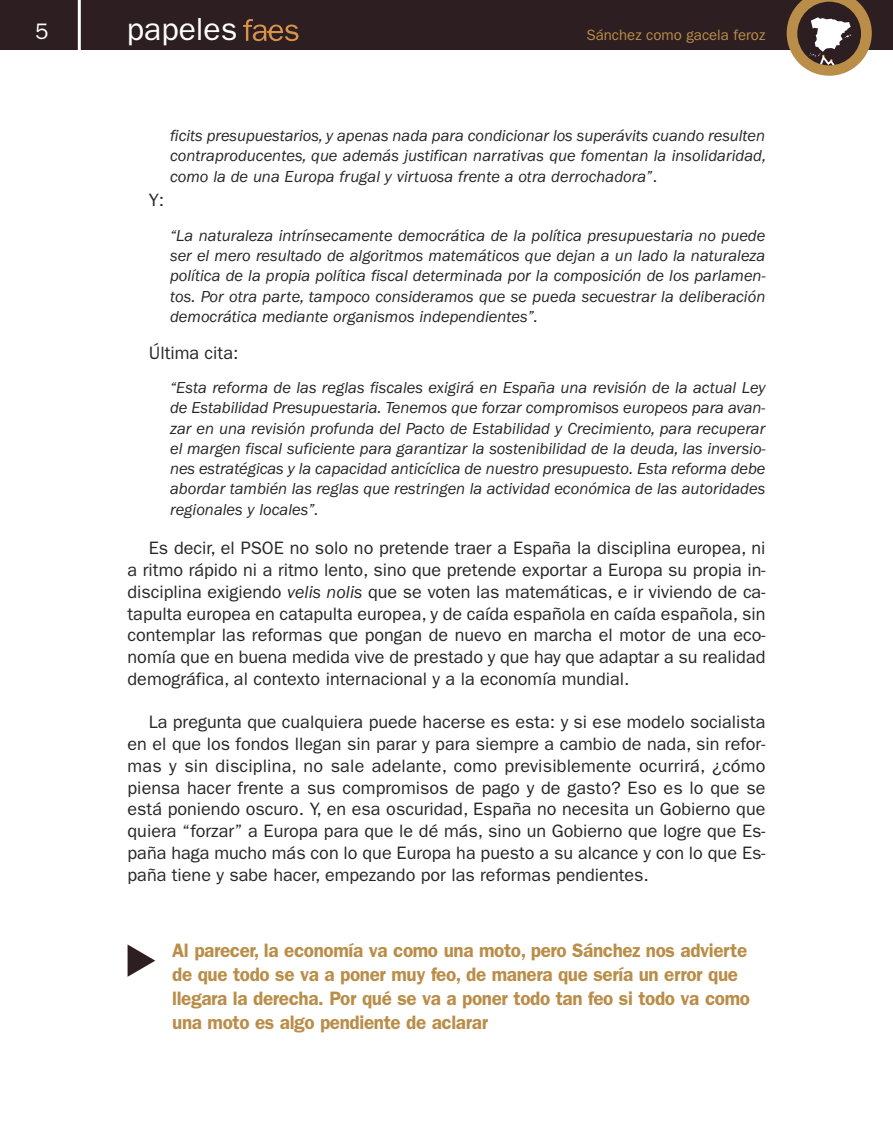
<style>
.page{position:relative;width:893px;height:1127px;background:#fff}
.page>*{position:absolute;margin:0;border:0;box-sizing:border-box;transform-origin:0 0}
.t1{font:31.95px "Franklin Gothic";color:#fff}
.t2{font:22.5px "Franklin Gothic";color:#fff}
.t3{font:600 19.5px/24px "Franklin Gothic";letter-spacing:-.02em;color:#ba8e49}
.t4{font:18px/21.8px "Franklin Gothic";color:#272526;text-align:justify}
.t5{font:italic 16.5px/20.2px "Franklin Gothic";color:#272526;text-align:justify}
.t6{font:15px "Franklin Gothic";color:#ba8e49}
.s1{font-style:normal}
.s2{font-style:italic}
</style>
<div class="page">
<div style="left:0;top:0;width:893px;height:50px;background:#2d1e22"></div>
<svg style="left:243px;top:19px;width:56px;height:23px"></svg>
<svg style="left:787px;top:0;width:85px;height:76px"></svg>
<hr style="left:78px;top:0;width:3px;height:52px;background:#fff">
<svg style="left:128px;top:944px;width:27px;height:33px"></svg>
<h2 class="t2" style="left:35px;top:19px;width:15px">5</h2>
<h1 class="t1" style="left:127px;top:11px;width:112px">papeles</h1>
<p class="t6" style="left:586px;top:26px;width:180px">Sánchez como gacela feroz</p>
<p class="t5" style="left:170px;top:126px;width:598px">ficits presupuestarios, y apenas nada para condicionar los superávits cuando resulten contraproducentes, que además justifican narrativas que fomentan la insolidaridad, como la de una Europa frugal y virtuosa frente a otra derrochadora”<span class="s1">.</span></p>
<p class="t4" style="left:149px;top:189px;width:17px">Y:</p>
<p class="t5" style="left:170px;top:225px;width:597px">“La naturaleza intrínsecamente democrática de la política presupuestaria no puede ser el mero resultado de algoritmos matemáticos que dejan a un lado la naturaleza política de la propia política fiscal determinada por la composición de los parlamen&shy;tos. Por otra parte, tampoco consideramos que se pueda secuestrar la deliberación democrática mediante organismos independientes”.</p>
<p class="t4" style="left:149px;top:342px;width:91px">Última cita:</p>
<p class="t5" style="left:170px;top:378px;width:597px">“Esta reforma de las reglas fiscales exigirá en España una revisión de la actual Ley de Estabilidad Presupuestaria. Tenemos que forzar compromisos europeos para avan&shy;zar en una revisión profunda del Pacto de Estabilidad y Crecimiento, para recuperar el margen fiscal suficiente para garantizar la sostenibilidad de la deuda, las inversio&shy;nes estratégicas y la capacidad anticíclica de nuestro presupuesto. Esta reforma debe abordar también las reglas que restringen la actividad económica de las autoridades regionales y locales”.</p>
<p class="t4" style="left:128px;top:537px;width:639px;text-indent:21px">Es decir, el PSOE no solo no pretende traer a España la disciplina europea, ni a ritmo rápido ni a ritmo lento, sino que pretende exportar a Europa su propia in&shy;disciplina exigiendo <span class="s2">velis nolis</span> que se voten las matemáticas, e ir viviendo de ca&shy;tapulta europea en catapulta europea, y de caída española en caída española, sin contemplar las reformas que pongan de nuevo en marcha el motor de una eco&shy;nomía que en buena medida vive de prestado y que hay que adaptar a su realidad demográfica, al contexto internacional y a la economía mundial.</p>
<p class="t4" style="left:128px;top:711px;width:639px;text-indent:21px">La pregunta que cualquiera puede hacerse es esta: y si ese modelo socialista en el que los fondos llegan sin parar y para siempre a cambio de nada, sin refor&shy;mas y sin disciplina, no sale adelante, como previsiblemente ocurrirá, ¿cómo piensa hacer frente a sus compromisos de pago y de gasto? Eso es lo que se está poniendo oscuro. Y, en esa oscuridad, España no necesita un Gobierno que quiera “forzar” a Europa para que le dé más, sino un Gobierno que logre que Es&shy;paña haga mucho más con lo que Europa ha puesto a su alcance y con lo que Es&shy;paña tiene y sabe hacer, empezando por las reformas pendientes.</p>
<p class="t3" style="left:172px;top:938px;width:579px">Al parecer, la economía va como una moto, pero Sánchez nos advierte de que todo se va a poner muy feo, de manera que sería un error que llegara la derecha. Por qué se va a poner todo tan feo si todo va como una moto es algo pendiente de aclarar</p>
</div>
